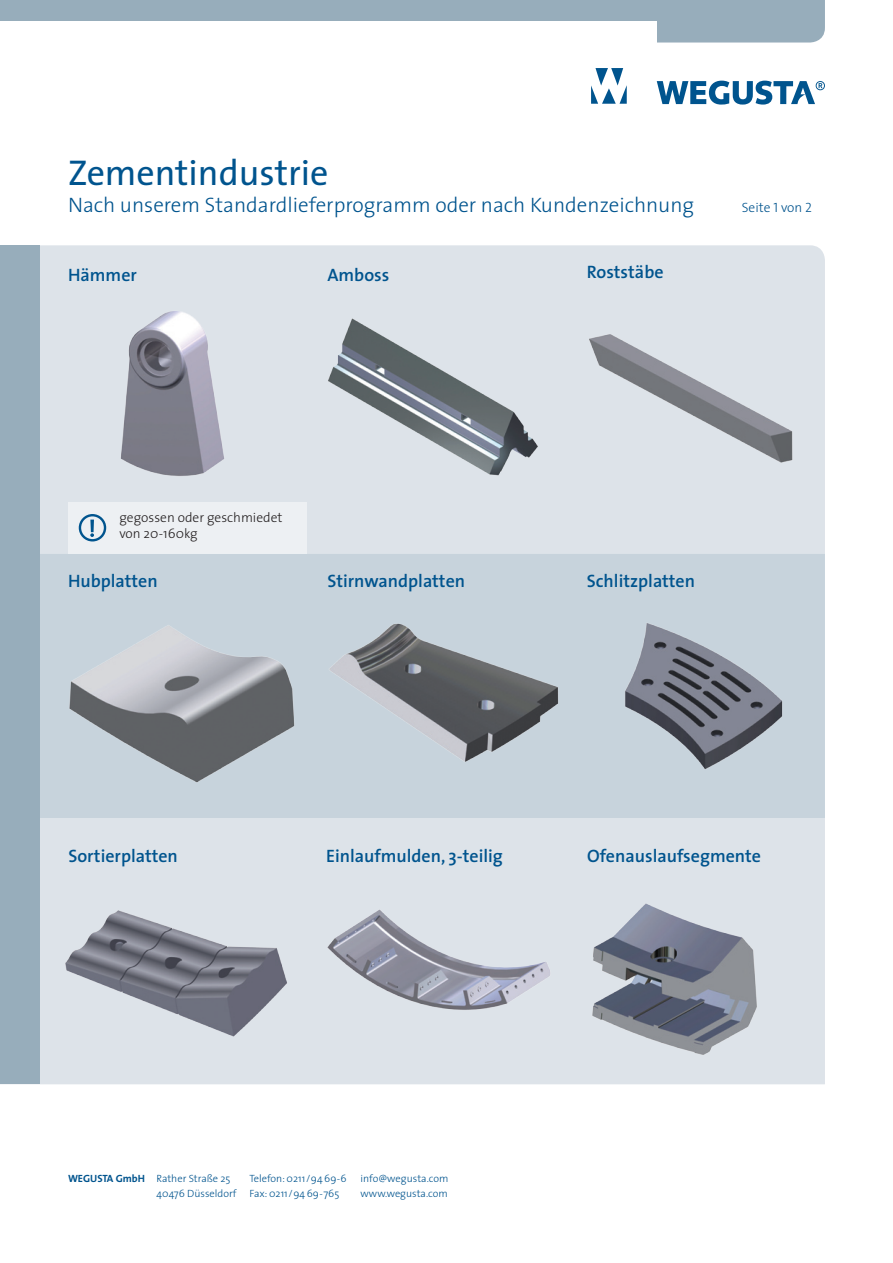
<style>
.page{position:relative;width:893px;height:1263px;background:#fff}
.page>*{position:absolute;margin:0;border:0;box-sizing:border-box;transform-origin:0 0}
.t1{font:36px "The Sans";color:#00548e}
.t2{font:300 21px "The Sans";color:#00548e}
.t3{font:600 18px "The Sans";color:#00548e}
.t4{font:300 13.5px/16.2px "The Sans";color:#231f20}
.t5{font:300 13.5px "The Sans";color:#00548e}
.t6{font:300 10.5px "The Sans";color:#00548e}
.s1{font-family:"The Sans Light Caps";font-weight:400}
.s2{font-weight:700}
</style>
<div class="page">
<div style="left:39px;top:818px;width:786px;height:266px;background:#dde3e9"></div>
<div style="left:39px;top:245px;width:786px;height:309px;background:#dde3e9"></div>
<div style="left:0;top:0;width:825px;height:43px;background:#97adbb"></div>
<div style="left:0;top:21px;width:657px;height:29px;background:#fff"></div>
<svg style="left:657px;top:81px;width:168px;height:24px"></svg>
<svg style="left:591px;top:68px;width:36px;height:36px"></svg>
<div style="left:39px;top:554px;width:786px;height:264px;background:#c7d3dc"></div>
<div style="left:0;top:245px;width:39px;height:839px;background:#97adbb"></div>
<img style="left:61px;top:303px;width:249px;height:202px">
<img style="left:319px;top:305px;width:246px;height:191px">
<img style="left:585px;top:321px;width:228px;height:141px">
<img style="left:41px;top:618px;width:271px;height:175px">
<img style="left:323px;top:611px;width:240px;height:160px">
<div style="left:68px;top:502px;width:238px;height:52px;background:#edf0f3"></div>
<svg style="left:90px;top:520px;width:4px;height:17px"></svg>
<div style="left:79px;top:514px;width:27px;height:27px;border:2px solid #00548e;border-radius:50%"></div>
<img style="left:326px;top:894px;width:222px;height:156px">
<img style="left:548px;top:892px;width:243px;height:172px">
<img style="left:40px;top:881px;width:283px;height:184px">
<img style="left:558px;top:612px;width:244px;height:163px">
<h1 class="t1" style="left:68px;top:143px;width:262px">Zementindustrie</h1>
<p class="t2" style="left:68px;top:188px;width:628px">Nach unserem Standardlieferprogramm oder nach Kundenzeichnung</p>
<p class="t5" style="left:742px;top:197px;width:72px">Seite <span class="s1">1</span> von <span class="s1">2</span></p>
<p class="t3" style="left:68px;top:260px;width:70px">Hämmer</p>
<p class="t3" style="left:327px;top:260px;width:63px">Amboss</p>
<p class="t3" style="left:587px;top:257px;width:78px">Roststäbe</p>
<p class="t4" style="left:119px;top:509px;width:164px">gegossen oder geschmiedet von 20-160kg</p>
<p class="t3" style="left:68px;top:566px;width:91px">Hubplatten</p>
<p class="t3" style="left:327px;top:566px;width:139px">Stirnwandplatten</p>
<p class="t3" style="left:587px;top:566px;width:110px">Schlitzplatten</p>
<p class="t3" style="left:68px;top:840px;width:111px">Sortierplatten</p>
<p class="t3" style="left:326px;top:840px;width:178px">Einlaufmulden, 3-teilig</p>
<p class="t3" style="left:587px;top:840px;width:175px">Ofenauslaufsegmente</p>
<p class="t6" style="left:68px;top:1170px;width:164px"><span class="s2">WEGUSTA GmbH</span> Rather Straße 25</p>
<p class="t6" style="left:250px;top:1170px;width:99px">Telefon: 0211/94 69-6</p>
<p class="t6" style="left:361px;top:1170px;width:89px">info@wegusta.com</p>
<p class="t6" style="left:157px;top:1185px;width:184px">40476 Düsseldorf Fax: 0211/94 69-765</p>
<p class="t6" style="left:361px;top:1185px;width:89px">www.wegusta.com</p>
</div>
